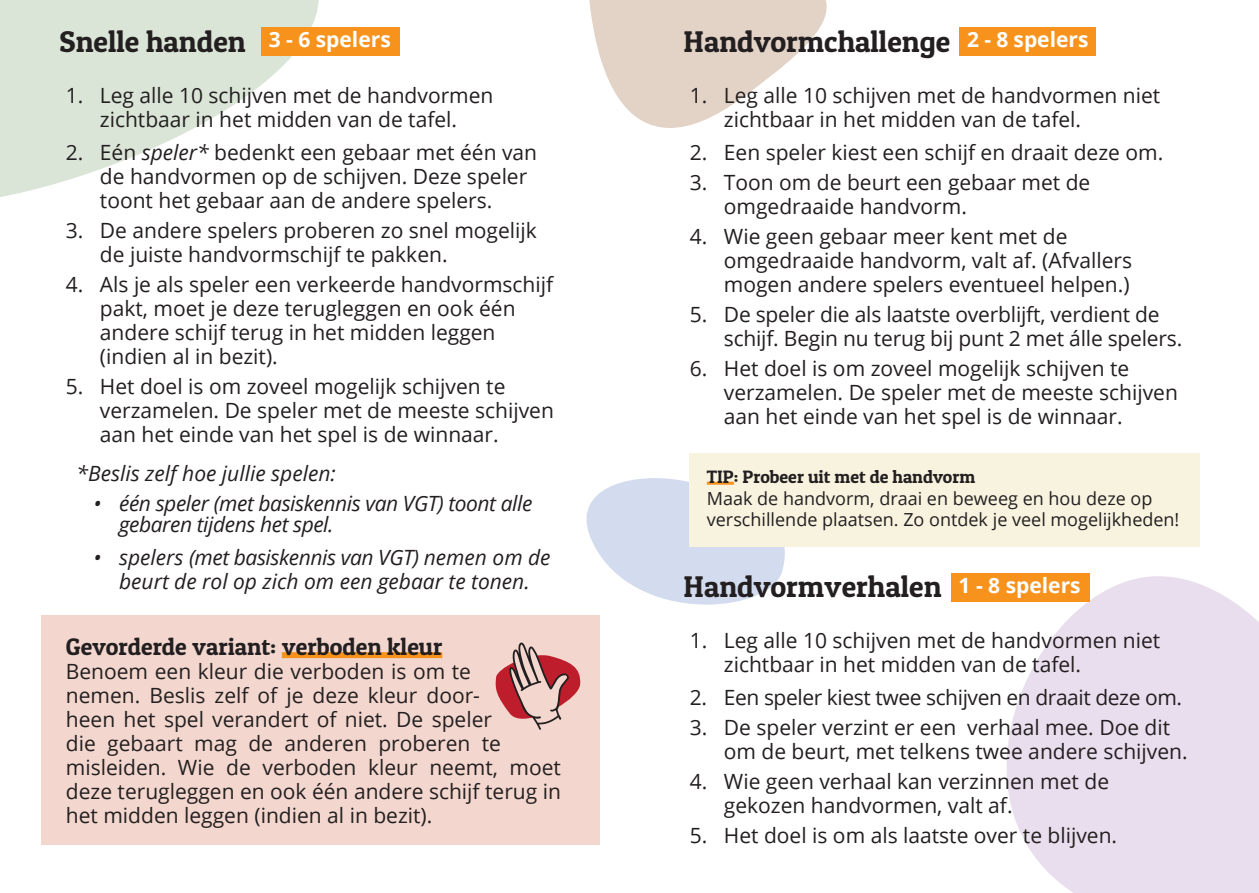
<style>
.page{position:relative;width:1259px;height:893px;background:#fff}
.page>*{position:absolute;margin:0;border:0;box-sizing:border-box;transform-origin:0 0}
.t1{font:30px "Patua One";color:#231f20}
.t2{font:24px "Patua One";color:#231f20}
.t3{font:21px/24px "Open Sans";color:#231f20}
.t4{font:italic 21px/24px "Open Sans";color:#231f20;text-align:center}
.t5{font:italic 21px/21px "Open Sans";letter-spacing:-.02em;color:#231f20}
.t6{font:21px "Open Sans";letter-spacing:-.02em;color:#231f20}
.t7{font:700 21px "Open Sans";color:#fff}
.t8{font:18px/21.6px "Open Sans";color:#231f20}
.t9{font:18px "Patua One";color:#231f20}
.s1{font-style:italic}
</style>
<div class="page">
<svg style="left:589px;top:0;width:238px;height:128px"></svg>
<svg style="left:0;top:0;width:375px;height:197px;fill:#dae5d7"></svg>
<svg style="left:951px;top:576px;width:308px;height:317px;fill:#e9deed"></svg>
<div style="left:41px;top:615px;width:559px;height:230px;background:#f3d7ce"></div>
<svg style="left:586px;top:478px;width:207px;height:127px"></svg>
<div style="left:261px;top:28px;width:138px;height:28px;background:#f7931d"></div>
<div style="left:959px;top:28px;width:137px;height:28px;background:#f7931d"></div>
<div style="left:951px;top:573px;width:138px;height:28px;background:#f7931d"></div>
<div style="left:282px;top:652px;width:160px;height:6px;background:#f7931d"></div>
<div style="left:689px;top:453px;width:510px;height:93px;background:#f7f3df"></div>
<hr style="left:707px;top:482px;width:27px;height:3px;background:#f7931d">
<svg style="left:495px;top:642px;width:86px;height:88px"></svg>
<h1 class="t1" style="left:60px;top:22px;width:188px">Snelle handen</h1>
<h1 class="t1" style="left:683px;top:22px;width:268px">Handvormchallenge</h1>
<p class="t7" style="left:269px;top:25px;width:124px">3 - 6 spelers</p>
<p class="t7" style="left:967px;top:25px;width:123px">2 - 8 spelers</p>
<p class="t3" style="left:66px;top:82px;width:429px;text-align:center">1. Leg alle 10 schijven met de handvormen zichtbaar in het midden van de tafel.</p>
<p class="t3" style="left:100px;top:139px;width:439px;text-indent:-34px">2. Eén <span class="s1">speler*</span> bedenkt een gebaar met één van de handvormen op de schijven. Deze speler toont het gebaar aan de andere spelers.</p>
<p class="t3" style="left:100px;top:217px;width:438px;text-indent:-34px">3. De andere spelers proberen zo snel mogelijk de juiste handvormschijf te pakken.</p>
<p class="t3" style="left:100px;top:271px;width:455px;text-indent:-34px">4. Als je als speler een verkeerde handvormschijf pakt, moet je deze terugleggen en ook één andere schijf terug in het midden leggen (indien al in bezit).</p>
<p class="t3" style="left:100px;top:373px;width:455px;text-indent:-34px">5. Het doel is om zoveel mogelijk schijven te verzamelen. De speler met de meeste schijven aan het einde van het spel is de winnaar.</p>
<p class="t4" style="left:77px;top:461px;width:261px">*Beslis zelf hoe jullie spelen:</p>
<p class="t5" style="left:119px;top:493px;width:415px;text-indent:-26px">• één speler (met basiskennis van VGT) toont alle gebaren tijdens het spel.</p>
<p class="t4" style="left:94px;top:545px;width:458px">• spelers (met basiskennis van VGT) nemen om de beurt de rol op zich om een gebaar te tonen.</p>
<p class="t2" style="left:66px;top:632px;width:378px">Gevorderde variant: verboden kleur</p>
<p class="t3" style="left:66px;top:659px;width:497px">Benoem een kleur die verboden is om te<br>nemen. Beslis zelf of je deze kleur door-<br>heen het spel verandert of niet. De speler<br>die gebaart mag de anderen proberen te misleiden. Wie de verboden kleur neemt, moet deze terugleggen en ook één andere schijf terug in het midden leggen (indien al in bezit).</p>
<p class="t3" style="left:724px;top:82px;width:438px;text-indent:-34px">1. Leg alle 10 schijven met de handvormen niet zichtbaar in het midden van de tafel.</p>
<p class="t3" style="left:690px;top:139px;width:475px">2. Een speler kiest een schijf en draait deze om.</p>
<p class="t3" style="left:724px;top:169px;width:368px;text-indent:-34px">3. Toon om de beurt een gebaar met de omgedraaide handvorm.</p>
<p class="t3" style="left:724px;top:223px;width:410px;text-indent:-34px">4. Wie geen gebaar meer kent met de omgedraaide handvorm, valt af. (Afvallers mogen andere spelers eventueel helpen.)</p>
<p class="t3" style="left:724px;top:301px;width:460px;text-indent:-34px">5. De speler die als laatste overblijft, verdient de schijf. Begin nu terug bij punt 2 met álle spelers.</p>
<p class="t3" style="left:724px;top:355px;width:455px;text-indent:-34px">6. Het doel is om zoveel mogelijk schijven te verzamelen. De speler met de meeste schijven aan het einde van het spel is de winnaar.</p>
<p class="t9" style="left:707px;top:466px;width:270px">TIP: Probeer uit met de handvorm</p>
<p class="t8" style="left:707px;top:487px;width:474px">Maak de handvorm, draai en beweeg en hou deze op verschillende plaatsen. Zo ontdek je veel mogelijkheden!</p>
<h1 class="t1" style="left:683px;top:568px;width:259px">Handvormverhalen</h1>
<p class="t7" style="left:958px;top:570px;width:124px">1 - 8 spelers</p>
<p class="t3" style="left:724px;top:628px;width:438px;text-indent:-34px">1. Leg alle 10 schijven met de handvormen niet zichtbaar in het midden van de tafel.</p>
<p class="t6" style="left:690px;top:683px;width:494px">2. Een speler kiest twee schijven en draait deze om.</p>
<p class="t3" style="left:724px;top:715px;width:465px;text-indent:-34px">3. De speler verzint er een verhaal mee. Doe dit om de beurt, met telkens twee andere schijven.</p>
<p class="t3" style="left:724px;top:769px;width:387px;text-indent:-34px">4. Wie geen verhaal kan verzinnen met de gekozen handvormen, valt af.</p>
<p class="t3" style="left:690px;top:823px;width:429px">5. Het doel is om als laatste over te blijven.</p>
</div>
